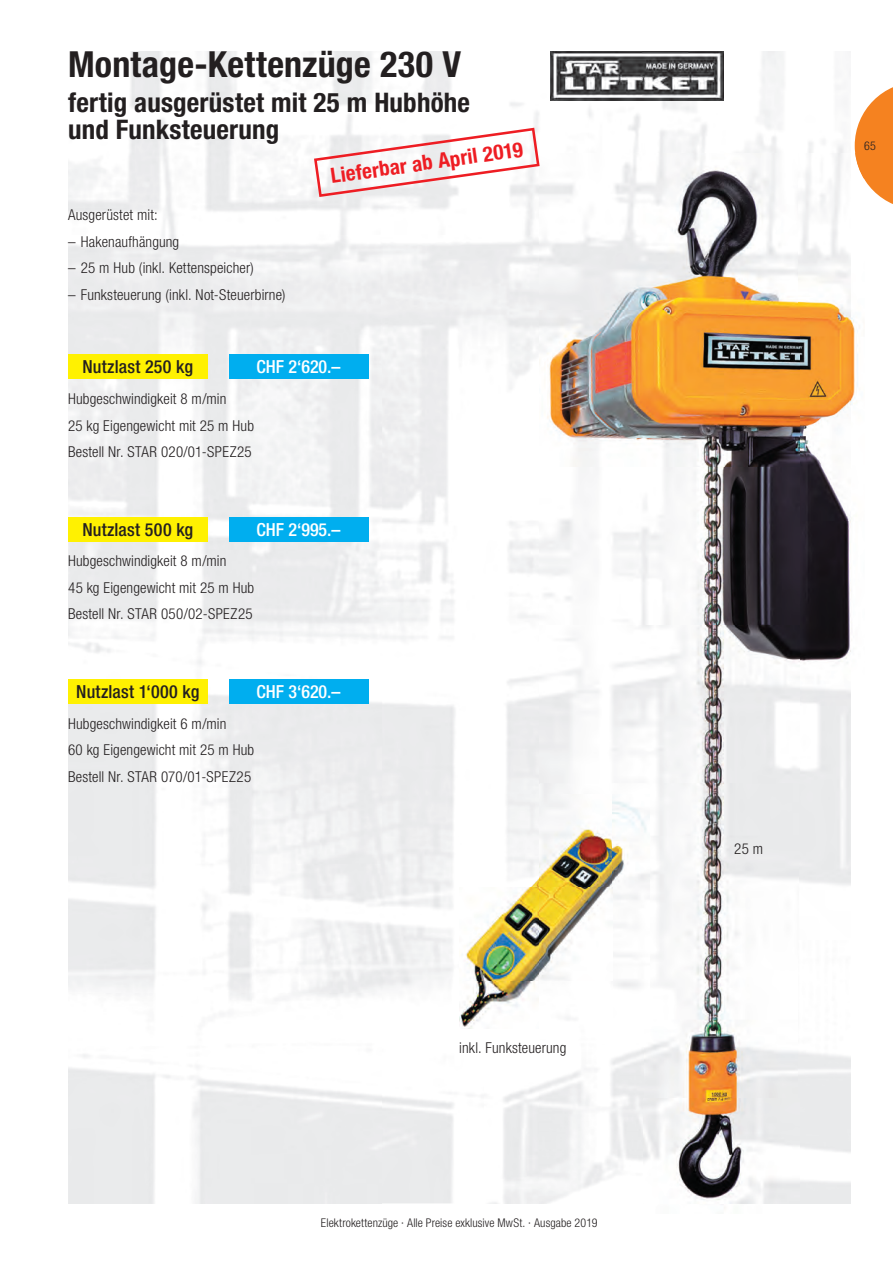
<style>
.page{position:relative;width:893px;height:1263px;background:#fff}
.page>*{position:absolute;margin:0;border:0;box-sizing:border-box;transform-origin:0 0}
.t1{font:700 condensed 36px "Helvetica Neue LT Std";letter-spacing:.005em;color:#231f20}
.t2{font:700 condensed 27px/27px "Helvetica Neue LT Std";letter-spacing:.005em;color:#231f20}
.t3{font:700 condensed 21px "Helvetica Neue LT Std";color:#ee1d23}
.t4{font:500 condensed 18px "Helvetica Neue LT Std";letter-spacing:.015em;color:#231f20}
.t5{font:500 condensed 18px "Helvetica Neue LT Std";color:#fff}
.t6{font:300 condensed 15px/26.5px "Helvetica Neue LT Std";letter-spacing:.01em;color:#231f20}
.t7{font:300 condensed 12px "Helvetica Neue LT Std";letter-spacing:.01em;color:#231f20}
</style>
<div class="page">
<svg style="left:855px;top:87px;width:38px;height:117px"></svg>
<img style="left:68px;top:51px;width:313px;height:1152px">
<img style="left:381px;top:51px;width:209px;height:471px">
<img style="left:590px;top:51px;width:254px;height:102px">
<img style="left:550px;top:51px;width:174px;height:49px">
<img style="left:459px;top:794px;width:184px;height:235px">
<img style="left:850px;top:180px;width:15px;height:705px">
<img style="left:855px;top:153px;width:10px;height:27px">
<img style="left:540px;top:153px;width:259px;height:683px">
<img style="left:799px;top:153px;width:51px;height:1050px">
<img style="left:643px;top:836px;width:156px;height:367px">
<div style="left:229px;top:355px;width:139px;height:24px;background:#00aeef"></div>
<div style="left:68px;top:355px;width:139px;height:24px;background:#fff101"></div>
<div style="left:229px;top:517px;width:139px;height:24px;background:#00aeef"></div>
<div style="left:68px;top:517px;width:139px;height:24px;background:#fff101"></div>
<div style="left:229px;top:679px;width:139px;height:24px;background:#00aeef"></div>
<div style="left:68px;top:679px;width:139px;height:24px;background:#fff101"></div>
<svg style="left:314px;top:128px;width:226px;height:69px"></svg>
<h1 class="t1" style="left:68px;top:42px;width:395px">Montage-Kettenzüge 230 V</h1>
<h2 class="t2" style="left:68px;top:89px;width:404px">fertig ausgerüstet mit 25 m Hubhöhe und Funksteuerung</h2>
<h3 class="t3" style="left:329px;top:163px;width:195px;rotate:-8deg">Lieferbar ab April 2019</h3>
<p class="t6" style="left:68px;top:201px;width:91px">Ausgerüstet mit:</p>
<p class="t6" style="left:68px;top:228px;width:113px">– Hakenaufhängung</p>
<p class="t6" style="left:68px;top:254px;width:187px">– 25 m Hub (inkl. Kettenspeicher)</p>
<p class="t6" style="left:68px;top:281px;width:219px">– Funksteuerung (inkl. Not-Steuerbirne)</p>
<p class="t4" style="left:82px;top:356px;width:112px">Nutzlast 250 kg</p>
<p class="t5" style="left:256px;top:356px;width:86px">CHF 2‘620.–</p>
<p class="t6" style="left:68px;top:385px;width:187px">Hubgeschwindigkeit 8 m/min<br>25 kg Eigengewicht mit 25 m Hub<br>Bestell Nr. STAR 020/01-SPEZ25</p>
<p class="t4" style="left:82px;top:518px;width:112px">Nutzlast 500 kg</p>
<p class="t5" style="left:256px;top:518px;width:86px">CHF 2‘995.–</p>
<p class="t6" style="left:68px;top:548px;width:188px">Hubgeschwindigkeit 8 m/min<br>45 kg Eigengewicht mit 25 m Hub<br>Bestell Nr. STAR 050/02-SPEZ25</p>
<p class="t4" style="left:76px;top:681px;width:125px">Nutzlast 1‘000 kg</p>
<p class="t5" style="left:256px;top:681px;width:86px">CHF 3‘620.–</p>
<p class="t6" style="left:68px;top:710px;width:188px">Hubgeschwindigkeit 6 m/min<br>60 kg Eigengewicht mit 25 m Hub<br>Bestell Nr. STAR 070/01-SPEZ25</p>
<p class="t6" style="left:459px;top:1034px;width:109px">inkl. Funksteuerung</p>
<p class="t7" style="left:321px;top:1216px;width:278px">Elektrokettenzüge · Alle Preise exklusive MwSt. · Ausgabe 2019</p>
<p class="t7" style="left:864px;top:139px;width:13px">65</p>
<p class="t6" style="left:734px;top:835px;width:30px">25 m</p>
</div>
